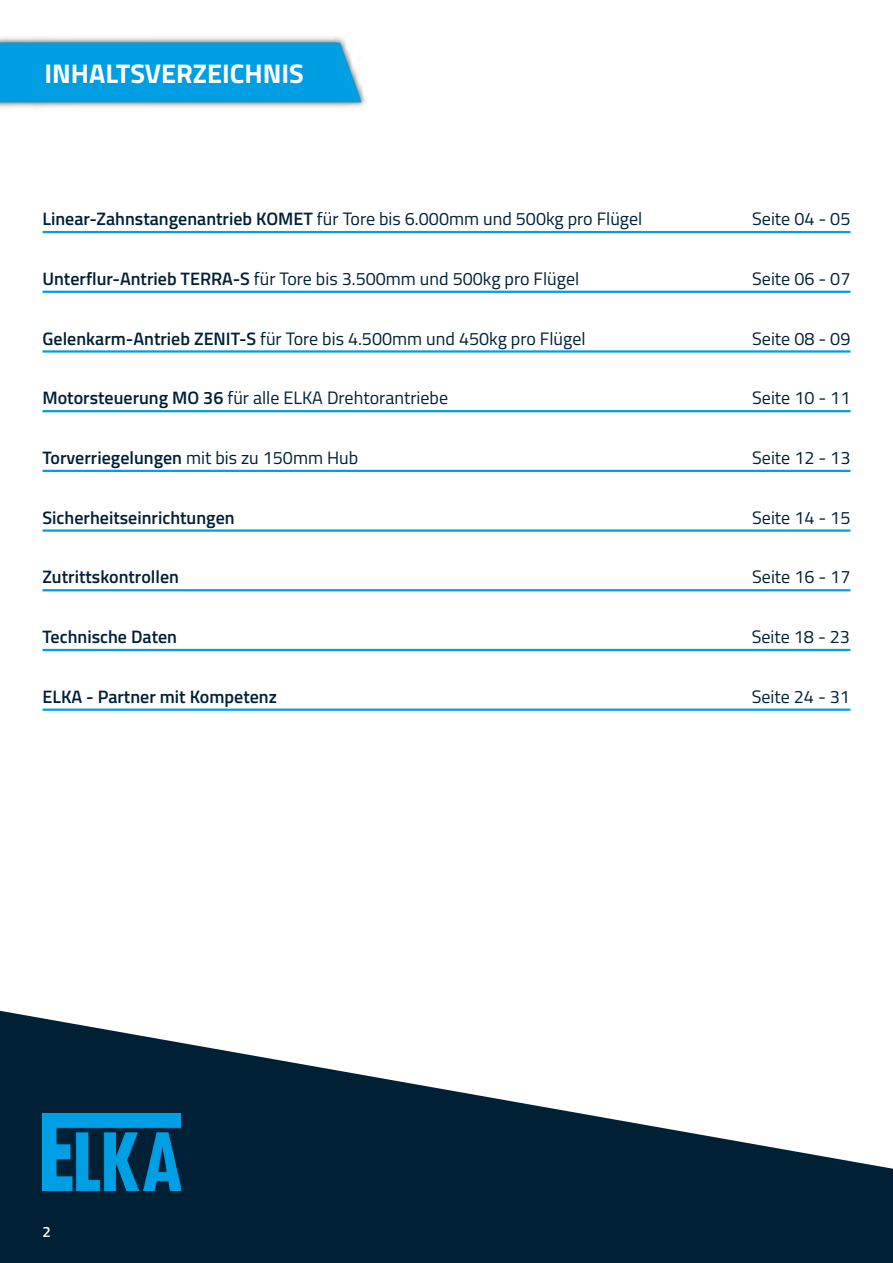
<style>
.page{position:relative;width:893px;height:1263px;background:#fff}
.page>*{position:absolute;margin:0;border:0;box-sizing:border-box;transform-origin:0 0}
.t1{font:700 27px "Titillium Web";color:#fff}
.t2{font:18px "Titillium Web";color:#002035}
.t3{font:600 18px "Titillium Web";color:#002035}
.t4{font:600 15px "Titillium Web";color:#fff}
.s1{font-weight:600}
.s2{font-weight:400}
</style>
<div class="page">
<svg style="left:0;top:1010px;width:893px;height:253px;fill:#002035"></svg>
<img style="left:43px;top:1113px;width:137px;height:78px">
<div style="left:0;top:36px;width:368px;height:73px;background:#000;opacity:.75"></div>
<div style="left:0;top:43px;width:362px;height:59px;background:#009ee3"></div>
<hr style="left:43px;top:231px;width:807px;height:2px;background:#009ee3">
<hr style="left:43px;top:291px;width:807px;height:2px;background:#009ee3">
<hr style="left:43px;top:350px;width:807px;height:3px;background:#009ee3">
<hr style="left:43px;top:410px;width:807px;height:2px;background:#009ee3">
<hr style="left:43px;top:470px;width:807px;height:2px;background:#009ee3">
<hr style="left:43px;top:529px;width:807px;height:3px;background:#009ee3">
<hr style="left:43px;top:649px;width:807px;height:2px;background:#009ee3">
<hr style="left:43px;top:708px;width:807px;height:3px;background:#009ee3">
<hr style="left:43px;top:589px;width:807px;height:2px;background:#009ee3">
<h1 class="t1" style="left:44px;top:53px;width:261px">INHALTSVERZEICHNIS</h1>
<p class="t2" style="left:43px;top:206px;width:601px"><span class="s1">Linear-Zahnstangenantrieb KOMET</span> für Tore bis 6.000mm und 500kg pro Flügel</p>
<p class="t2" style="left:752px;top:206px;width:100px">Seite 04 - 05</p>
<p class="t2" style="left:43px;top:265px;width:538px"><span class="s1">Unterflur-Antrieb TERRA-S</span> für Tore bis 3.500mm und 500kg pro Flügel</p>
<p class="t2" style="left:752px;top:265px;width:100px">Seite 06 - 07</p>
<p class="t2" style="left:43px;top:325px;width:545px"><span class="s1">Gelenkarm-Antrieb ZENIT-S</span> für Tore bis 4.500mm und 450kg pro Flügel</p>
<p class="t2" style="left:752px;top:325px;width:100px">Seite 08 - 09</p>
<p class="t2" style="left:43px;top:385px;width:407px"><span class="s1">Motorsteuerung MO 36</span> für alle ELKA Drehtorantriebe</p>
<p class="t2" style="left:752px;top:385px;width:100px">Seite 10 - 11</p>
<p class="t3" style="left:43px;top:444px;width:317px">Torverriegelungen <span class="s2">mit bis zu 150mm Hub</span></p>
<p class="t2" style="left:752px;top:444px;width:100px">Seite 12 - 13</p>
<p class="t3" style="left:43px;top:504px;width:194px">Sicherheitseinrichtungen</p>
<p class="t2" style="left:752px;top:504px;width:100px">Seite 14 - 15</p>
<p class="t3" style="left:43px;top:563px;width:138px">Zutrittskontrollen</p>
<p class="t2" style="left:752px;top:564px;width:100px">Seite 16 - 17</p>
<p class="t3" style="left:43px;top:623px;width:136px">Technische Daten</p>
<p class="t3" style="left:43px;top:683px;width:236px">ELKA - Partner mit Kompetenz</p>
<p class="t4" style="left:43px;top:1221px;width:10px">2</p>
<p class="t2" style="left:752px;top:623px;width:100px">Seite 18 - 23</p>
<p class="t2" style="left:752px;top:683px;width:100px">Seite 24 - 31</p>
</div>
